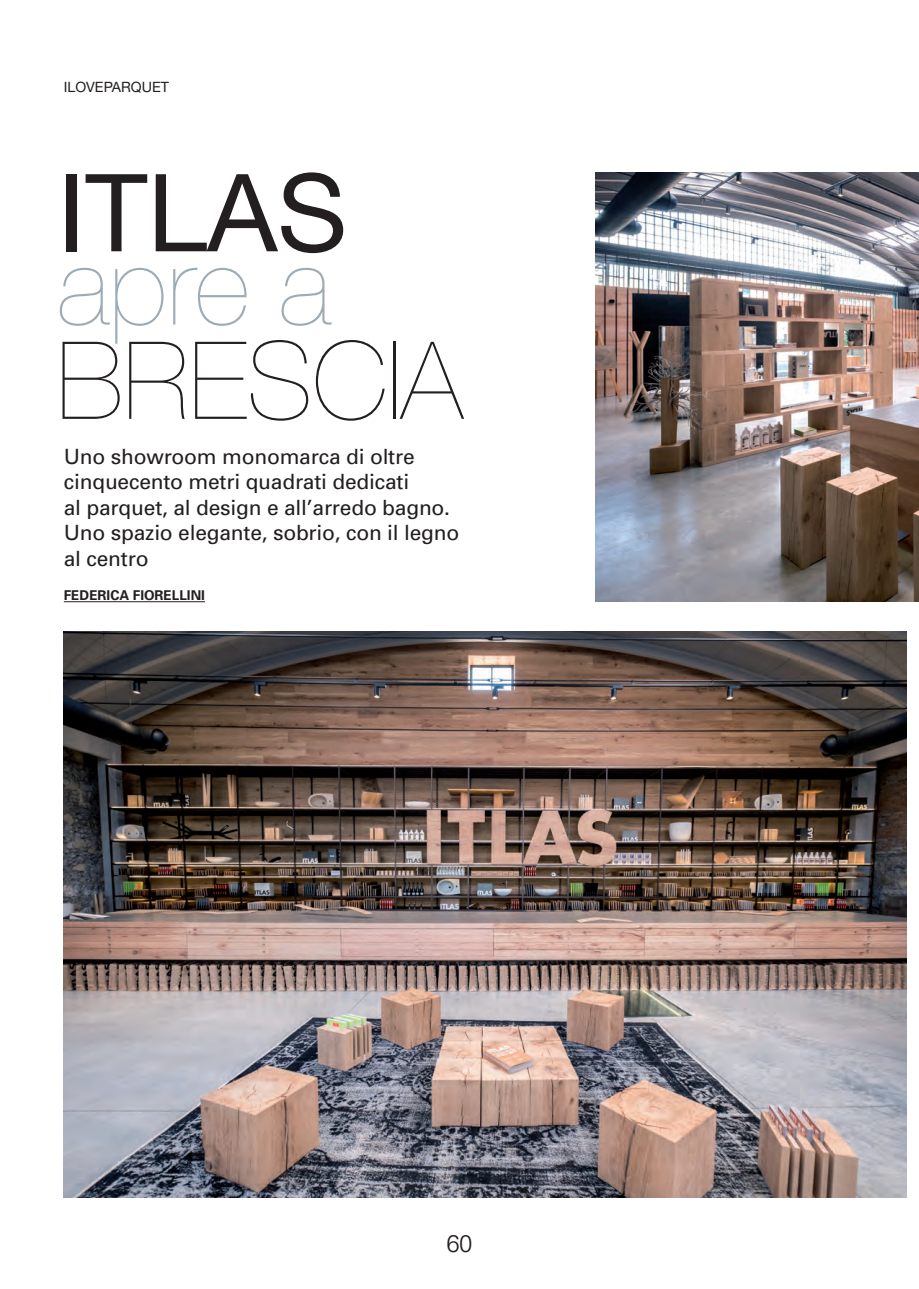
<style>
.page{position:relative;width:919px;height:1289px;background:#fff}
.page>*{position:absolute;margin:0;border:0;box-sizing:border-box;transform-origin:0 0}
.t1{font:200 107.85px "Helvetica Neue";color:#231f20}
.t2{font:107.85px "Helvetica Neue";color:#231f20}
.t3{font:200 107.85px "Helvetica Neue";color:#9cabb5}
.t4{font:300 24px "Univers";color:#231f20}
.t5{font:21px/25.5px "Univers";letter-spacing:-.01em;color:#231f20}
.t6{font:14.25px "Helvetica Neue";color:#231f20}
.t7{font:700 13.5px "Univers";color:#231f20}
</style>
<div class="page">
<hr style="left:64px;top:601px;width:141px;height:1px;background:#231f20">
<img style="left:64px;top:631px;width:842px;height:566px">
<img style="left:595px;top:172px;width:323px;height:430px">
<p class="t6" style="left:64px;top:78px;width:107px">ILOVEPARQUET</p>
<h1 class="t2" style="left:57px;top:148px;width:291px">ITLAS</h1>
<h1 class="t3" style="left:57px;top:224px;width:275px">apre a</h1>
<h1 class="t1" style="left:57px;top:318px;width:407px">BRESCIA</h1>
<p class="t5" style="left:64px;top:444px;width:397px">Uno showroom monomarca di oltre cinquecento metri quadrati dedicati<br>al parquet, al design e all’arredo bagno.<br>Uno spazio elegante, sobrio, con il legno al centro</p>
<p class="t7" style="left:64px;top:587px;width:143px">FEDERICA FIORELLINI</p>
<p class="t4" style="left:446px;top:1228px;width:28px">60</p>
</div>
